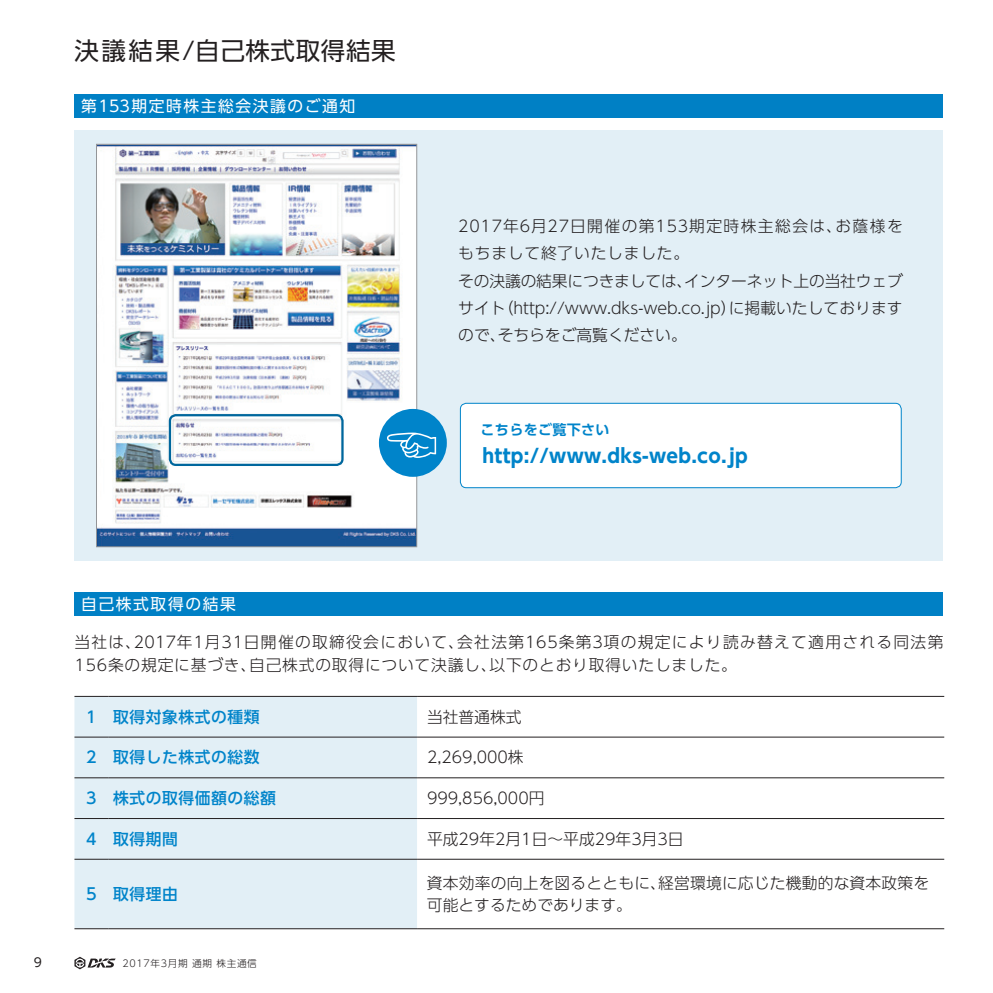
<style>
.page{position:relative;width:993px;height:993px;background:#fff}
.page>*{position:absolute;margin:0;border:0;box-sizing:border-box;transform-origin:0 0}
.t1{font:24.5px "UD Shin Go Pro";letter-spacing:.025em;color:#231f20}
.t2{font:700 18.9px "UD Shin Go Pro";letter-spacing:.015em;color:#0084ca}
.t3{font:300 15.75px/27.1px "UD Shin Go Pro";letter-spacing:.01em;color:#231f20}
.t4{font:300 15.75px/22.8px "UD Shin Go Pro";letter-spacing:.055em;color:#231f20}
.t5{font:500 15.75px "UD Shin Go Pro";letter-spacing:.035em;color:#0084ca}
.t6{font:15.75px "UD Shin Go Pro";letter-spacing:.1em;color:#fff}
.t7{font:700 14px "UD Shin Go Pro De";letter-spacing:.025em;color:#0084ca}
.t8{font:12.25px "UD Shin Go Pro";color:#231f20}
.t9{font:300 9.62px "UD Shin Go Pro";letter-spacing:.065em;color:#231f20}
.s1{font-size:16.1px}
</style>
<div class="page">
<div style="left:74px;top:130px;width:869px;height:431px;background:#e2eff6"></div>
<svg style="left:74px;top:956px;width:42px;height:13px"></svg>
<div style="left:74px;top:696px;width:343px;height:232px;background:#e2eff6"></div>
<hr style="left:74px;top:695px;width:34px;height:1px;background:#231f20">
<hr style="left:108px;top:695px;width:309px;height:1px;background:#231f20">
<hr style="left:417px;top:695px;width:526px;height:1px;background:#231f20">
<hr style="left:74px;top:928px;width:34px;height:1px;background:#231f20">
<hr style="left:108px;top:928px;width:309px;height:1px;background:#231f20">
<hr style="left:417px;top:928px;width:526px;height:1px;background:#231f20">
<hr style="left:74px;top:736px;width:34px;height:1px;background:#231f20">
<hr style="left:108px;top:736px;width:309px;height:1px;background:#231f20">
<hr style="left:417px;top:736px;width:526px;height:1px;background:#231f20">
<hr style="left:74px;top:777px;width:34px;height:1px;background:#231f20">
<hr style="left:108px;top:777px;width:309px;height:1px;background:#231f20">
<hr style="left:417px;top:777px;width:526px;height:1px;background:#231f20">
<hr style="left:74px;top:818px;width:34px;height:1px;background:#231f20">
<hr style="left:108px;top:818px;width:309px;height:1px;background:#231f20">
<hr style="left:417px;top:818px;width:526px;height:1px;background:#231f20">
<hr style="left:74px;top:858px;width:34px;height:1px;background:#231f20">
<hr style="left:108px;top:858px;width:309px;height:1px;background:#231f20">
<hr style="left:417px;top:858px;width:526px;height:1px;background:#231f20">
<div style="left:74px;top:94px;width:869px;height:24px;background:#0080c5"></div>
<div style="left:74px;top:592px;width:869px;height:24px;background:#0080c5"></div>
<img style="left:98px;top:146px;width:317px;height:399px">
<div style="left:96px;top:144px;width:321px;height:403px;border:1px solid #939598"></div>
<div style="left:169px;top:414px;width:174px;height:52px;border:2px solid #00679d;border-radius:6px"></div>
<div style="left:460px;top:403px;width:440px;height:84px;background:#fff;border-radius:6px"></div>
<div style="left:460px;top:403px;width:441px;height:85px;border:1px solid #0084ca;border-radius:6px"></div>
<div style="left:379px;top:409px;width:67px;height:67px;background:#0084ca;border-radius:50%"></div>
<svg style="left:387px;top:432px;width:49px;height:26px"></svg>
<h1 class="t1" style="left:74px;top:31px;width:322px">決議結果/自己株式取得結果</h1>
<p class="t6" style="left:81px;top:93px;width:275px">第153期定時株主総会決議のご通知</p>
<p class="t6" style="left:81px;top:591px;width:156px">自己株式取得の結果</p>
<p class="t3" style="left:458px;top:212px;width:446px">2017年6月27日開催の第153期定時株主総会は、お蔭様をもちまして終了いたしました。<br>その決議の結果につきましては、インターネット上の当社ウェブサイト（http://www.dks-web.co.jp）に掲載いたしておりますので、そちらをご高覧ください。</p>
<p class="t7" style="left:480px;top:418px;width:130px">こちらをご覧下さい</p>
<p class="t2" style="left:482px;top:440px;width:267px">http://www.dks-web.co.jp</p>
<p class="t4" style="left:74px;top:630px;width:870px">当社は、2017年1月31日開催の取締役会において、会社法第165条第3項の規定により読み替えて適用される同法第<br>156条の規定に基づき、自己株式の取得について決議し、以下のとおり取得いたしました。</p>
<p class="t5" style="left:86px;top:703px;width:191px">1 取得対象株式の種類　</p>
<p class="t3" style="left:427px;top:702px;width:96px">当社普通株式</p>
<p class="t5" style="left:86px;top:744px;width:191px">2 取得した株式の総数　</p>
<p class="t3" style="left:427px;top:743px;width:98px">2,269,000株</p>
<p class="t5" style="left:86px;top:785px;width:191px">3 株式の取得価額の総額</p>
<p class="t3" style="left:427px;top:783px;width:119px">999,856,000円</p>
<p class="t5" style="left:86px;top:825px;width:93px">4 取得期間</p>
<p class="t3" style="left:427px;top:824px;width:258px">平成29年2月1日〜平成29年3月3日</p>
<p class="t5" style="left:86px;top:880px;width:93px"><span class="s1">5</span> 取得理由</p>
<p class="t3" style="left:427px;top:870px;width:503px;line-height:22.8px">資本効率の向上を図るとともに、経営環境に応じた機動的な資本政策を可能とするためであります。</p>
<p class="t8" style="left:34px;top:952px;width:10px">9</p>
<p class="t9" style="left:123px;top:954px;width:136px">2017年3月期 通期 株主通信</p>
</div>
